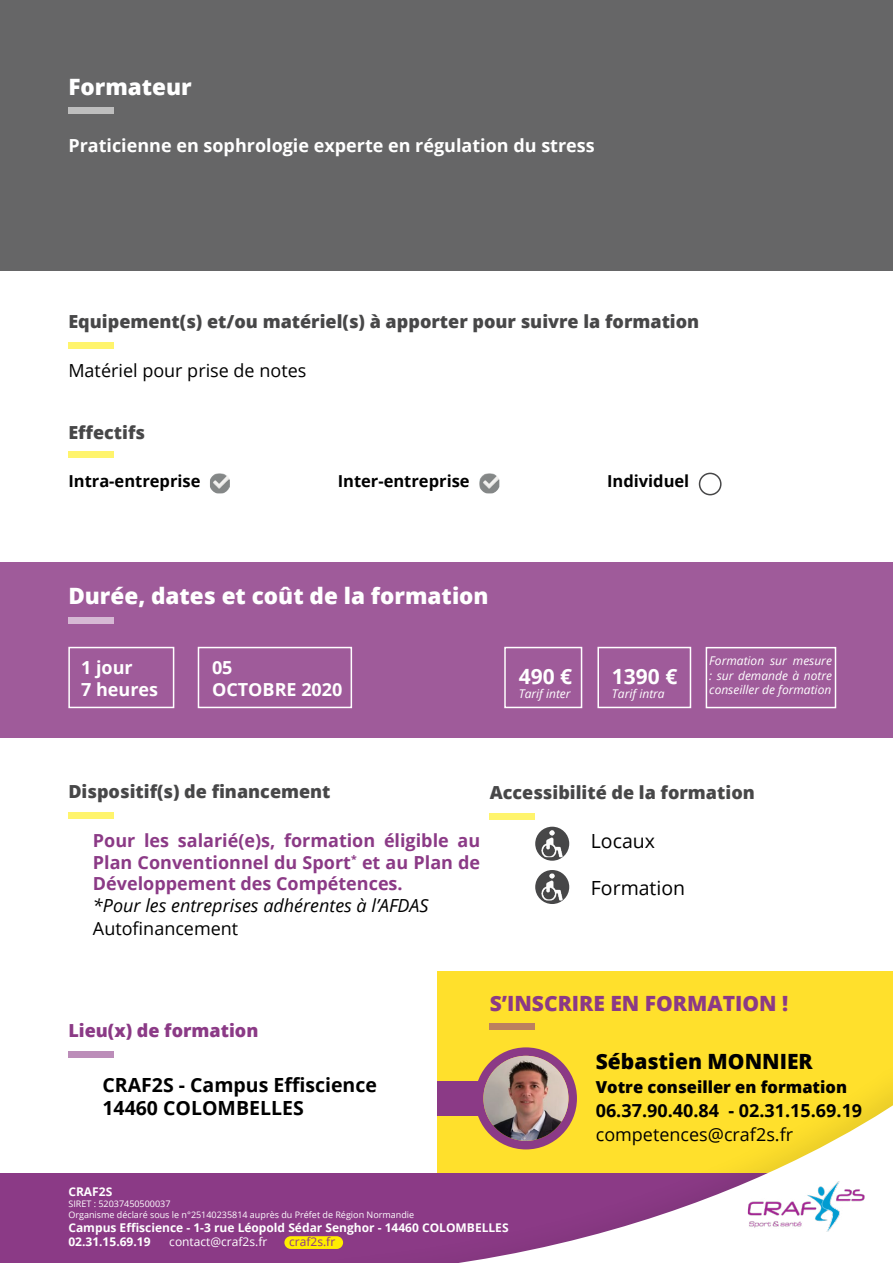
<style>
.page{position:relative;width:893px;height:1263px;background:#fff}
.page>*{position:absolute;margin:0;border:0;box-sizing:border-box;transform-origin:0 0}
.t1{font:800 22.5px "Open Sans";color:#fff}
.t2{font:800 21px "Open Sans";color:#8b3a86}
.t3{font:800 21px "Open Sans";color:#000}
.t4{font:700 21px "Open Sans";color:#fff}
.t5{font:700 19.5px/23.4px "Open Sans";color:#000}
.t6{font:19.5px "Open Sans";color:#000}
.t7{font:800 18px "Open Sans";color:#474748}
.t8{font:700 18px/21.6px "Open Sans";color:#8b3a86;text-align:justify}
.t9{font:700 18px/21.6px "Open Sans";color:#fff}
.t10{font:18px "Open Sans";color:#000}
.t11{font:italic 18px "Open Sans";color:#000}
.t12{font:700 18px "Open Sans";color:#000}
.t13{font:800 18px "Open Sans";color:#8b3a86}
.t14{font:700 16.5px "Open Sans";color:#000}
.t15{font:800 16.5px "Open Sans";color:#000}
.t16{font:700 12px/14.4px "Open Sans";color:#fff}
.t17{font:italic 12px/14.4px "Open Sans";color:#fff;text-align:justify}
.t18{font:12px "Open Sans";color:#fff}
.t19{font:12px "Open Sans";color:#8b3a86}
.t20{font:9px/10.8px "Open Sans";color:#fff}
</style>
<div class="page">
<hr style="left:0;top:340px;width:1px;height:595px;background:#8b3a86">
<div style="left:437px;top:971px;width:456px;height:202px;background:#ffe02c"></div>
<div style="left:0;top:1173px;width:893px;height:90px;background:#8b3a86"></div>
<div style="left:276px;top:1053px;width:617px;height:210px;background:#000;opacity:.1"></div>
<svg style="left:276px;top:1071px;width:617px;height:192px"></svg>
<img style="left:748px;top:1181px;width:116px;height:51px">
<div style="left:284px;top:1236px;width:59px;height:13px;background:#ffed00;border-radius:6px"></div>
<div style="left:0;top:0;width:893px;height:270px;background:#666667"></div>
<div style="left:68px;top:342px;width:46px;height:7px;background:#fff46c"></div>
<div style="left:68px;top:108px;width:46px;height:6px;background:#bebebe"></div>
<div style="left:0;top:562px;width:893px;height:176px;background:#9f5b9a"></div>
<div style="left:68px;top:451px;width:46px;height:7px;background:#fff46c"></div>
<div style="left:699px;top:473px;width:23px;height:22px;border:2px solid #474748;border-radius:50%"></div>
<img style="left:479px;top:473px;width:20px;height:20px">
<div style="left:68px;top:617px;width:46px;height:7px;background:#d6b9d4"></div>
<div style="left:68px;top:647px;width:106px;height:61px;border:2px solid #fff"></div>
<div style="left:198px;top:647px;width:154px;height:61px;border:2px solid #fff"></div>
<div style="left:68px;top:812px;width:46px;height:7px;background:#fff46c"></div>
<div style="left:490px;top:813px;width:45px;height:7px;background:#fff46c"></div>
<svg style="left:535px;top:827px;width:34px;height:34px"></svg>
<img style="left:539px;top:830px;width:27px;height:27px">
<svg style="left:535px;top:870px;width:34px;height:34px"></svg>
<img style="left:539px;top:873px;width:27px;height:27px">
<img style="left:210px;top:473px;width:20px;height:20px">
<div style="left:68px;top:1051px;width:46px;height:7px;background:#bc8db9"></div>
<div style="left:490px;top:1023px;width:45px;height:6px;background:#bc805f"></div>
<div style="left:437px;top:1081px;width:44px;height:34px;background:#8b3a86"></div>
<div style="left:475px;top:1047px;width:102px;height:102px;background:#8b3a86;border-radius:50%"></div>
<img style="left:483px;top:1056px;width:85px;height:85px;border-radius:43px">
<div style="left:504px;top:647px;width:78px;height:61px;border:2px solid #fff"></div>
<div style="left:597px;top:647px;width:94px;height:61px;border:2px solid #fff"></div>
<div style="left:706px;top:647px;width:130px;height:61px;border:2px solid #fff"></div>
<p class="t1" style="left:68px;top:69px;width:125px">Formateur</p>
<p class="t9" style="left:68px;top:134px;width:528px">Praticienne en sophrologie experte en régulation du stress</p>
<p class="t7" style="left:68px;top:307px;width:632px">Equipement(s) et/ou matériel(s) à apporter pour suivre la formation</p>
<p class="t10" style="left:68px;top:358px;width:239px">Matériel pour prise de notes</p>
<p class="t7" style="left:68px;top:418px;width:78px">Effectifs</p>
<p class="t14" style="left:68px;top:469px;width:134px">Intra-entreprise</p>
<p class="t14" style="left:338px;top:469px;width:133px">Inter-entreprise</p>
<p class="t14" style="left:607px;top:469px;width:84px">Individuel</p>
<p class="t1" style="left:68px;top:579px;width:422px">Durée, dates et coût de la formation</p>
<p class="t9" style="left:81px;top:656px;width:79px">1 jour<br>7 heures</p>
<p class="t9" style="left:212px;top:656px;width:132px">05<br>OCTOBRE 2020</p>
<p class="t4" style="left:519px;top:661px;width:55px">490 €</p>
<p class="t17" style="left:519px;top:686px;width:53px">Tarif inter</p>
<p class="t4" style="left:612px;top:661px;width:67px">1390 €</p>
<p class="t17" style="left:612px;top:686px;width:54px">Tarif intra</p>
<p class="t17" style="left:709px;top:653px;width:124px">Formation sur mesure : sur demande à notre conseiller de formation</p>
<p class="t7" style="left:68px;top:778px;width:264px">Dispositif(s) de financement</p>
<p class="t7" style="left:490px;top:778px;width:267px">Accessibilité de la formation</p>
<p class="t8" style="left:93px;top:829px;width:389px">Pour les salarié(e)s, formation éligible au Plan Conventionnel du Sport<sup>*</sup> et au Plan de Développement des Compétences.</p>
<p class="t11" style="left:93px;top:893px;width:337px">*Pour les entreprises adhérentes à l’AFDAS</p>
<p class="t10" style="left:93px;top:916px;width:147px">Autofinancement</p>
<p class="t6" style="left:591px;top:828px;width:66px">Locaux</p>
<p class="t6" style="left:591px;top:875px;width:96px">Formation</p>
<p class="t13" style="left:68px;top:1017px;width:192px">Lieu(x) de formation</p>
<p class="t5" style="left:102px;top:1072px;width:276px">CRAF2S - Campus Effiscience<br>14460 COLOMBELLES</p>
<p class="t2" style="left:490px;top:987px;width:300px">S’INSCRIRE EN FORMATION !</p>
<p class="t3" style="left:596px;top:1045px;width:218px">Sébastien MONNIER</p>
<p class="t15" style="left:596px;top:1074px;width:253px">Votre conseiller en formation</p>
<p class="t12" style="left:596px;top:1098px;width:268px">06.37.90.40.84 - 02.31.15.69.19</p>
<p class="t10" style="left:596px;top:1122px;width:199px">competences@craf2s.fr</p>
<p class="t16" style="left:68px;top:1184px;width:45px">CRAF2S</p>
<p class="t20" style="left:68px;top:1198px;width:347px">SIRET : 52037450500037<br>Organisme déclaré sous le n°25140235814 auprès du Préfet de Région Normandie</p>
<p class="t16" style="left:68px;top:1220px;width:442px">Campus Effiscience - 1-3 rue Léopold Sédar Senghor - 14460 COLOMBELLES<br>02.31.15.69.19</p>
<p class="t18" style="left:169px;top:1234px;width:100px">contact@craf2s.fr</p>
<p class="t19" style="left:289px;top:1234px;width:48px">craf2s.fr</p>
</div>
